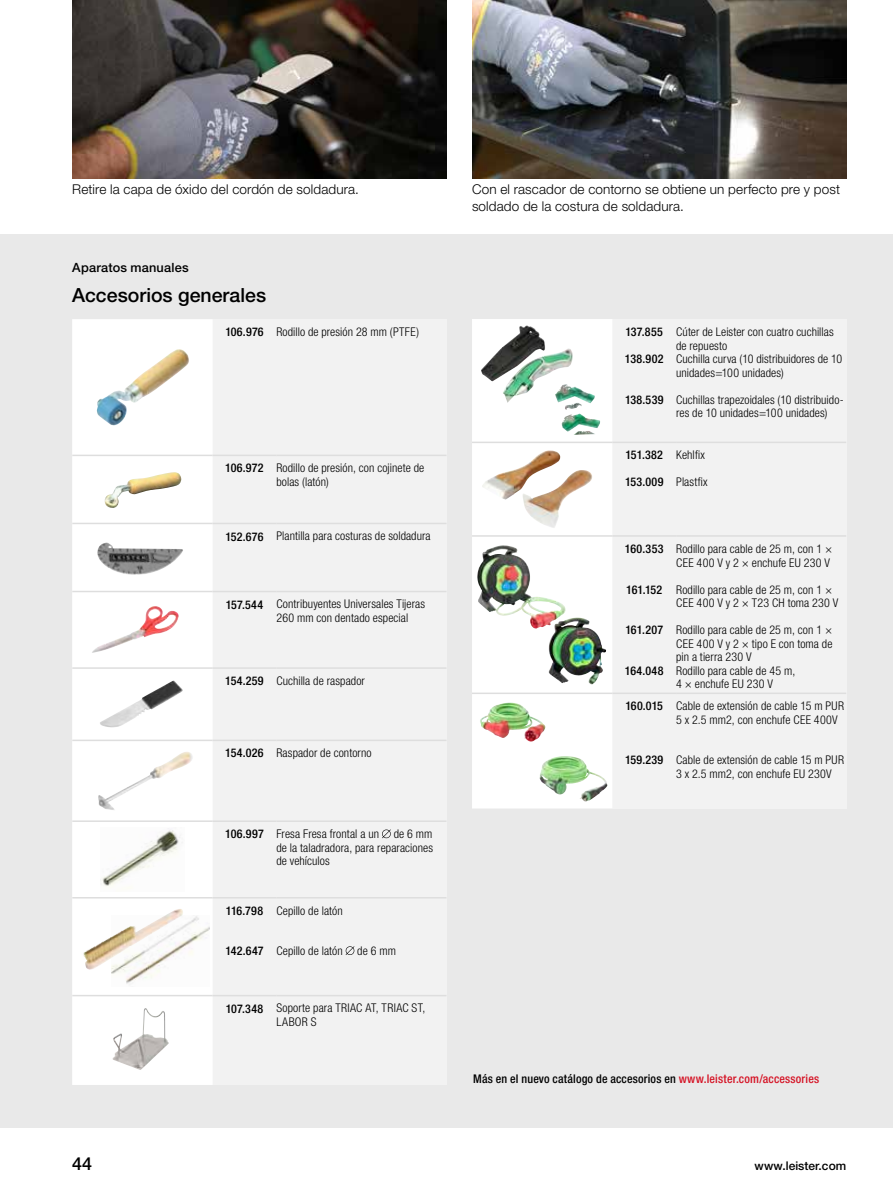
<style>
.page{position:relative;width:893px;height:1191px;background:#fff}
.page>*{position:absolute;margin:0;border:0;box-sizing:border-box;transform-origin:0 0}
.t1{font:500 19.5px "Helvetica Neue LTW1 G";color:#000}
.t2{font:500 18px "Helvetica Neue LTW1 G";color:#000}
.t3{font:300 13.5px/16.5px "Helvetica Neue LTW1 G";letter-spacing:.01em;color:#000}
.t4{font:500 12.75px "Helvetica Neue LTW1 G";letter-spacing:.015em;color:#000}
.t5{font:300 condensed 12px/13.5px "Helvetica Neue LTW1 G";letter-spacing:.01em;color:#000}
.t6{font:500 condensed 12px "Helvetica Neue LTW1 G";letter-spacing:.015em;color:#000}
.t7{font:500 12px "Helvetica Neue LTW1 G";color:#000}
.s1{color:#d51224}
</style>
<div class="page">
<div style="left:0;top:234px;width:893px;height:893px;background:#e9e9e9"></div>
<img style="left:472px;top:0;width:374px;height:179px">
<div style="left:72px;top:319px;width:374px;height:766px;background:#f2f2f2"></div>
<div style="left:73px;top:320px;width:139px;height:765px;background:#fff"></div>
<hr style="left:72px;top:454px;width:141px;height:2px;background:#dedede">
<hr style="left:213px;top:454px;width:63px;height:2px;background:#dedede">
<hr style="left:276px;top:454px;width:170px;height:2px;background:#dedede">
<hr style="left:72px;top:523px;width:141px;height:1px;background:#dedede">
<hr style="left:213px;top:523px;width:63px;height:1px;background:#dedede">
<hr style="left:276px;top:523px;width:170px;height:1px;background:#dedede">
<hr style="left:72px;top:897px;width:141px;height:1px;background:#dedede">
<hr style="left:213px;top:897px;width:63px;height:1px;background:#dedede">
<hr style="left:276px;top:897px;width:170px;height:1px;background:#dedede">
<hr style="left:72px;top:994px;width:141px;height:2px;background:#dedede">
<hr style="left:213px;top:994px;width:63px;height:2px;background:#dedede">
<hr style="left:276px;top:994px;width:170px;height:2px;background:#dedede">
<hr style="left:72px;top:591px;width:141px;height:1px;background:#dedede">
<hr style="left:213px;top:591px;width:63px;height:1px;background:#dedede">
<hr style="left:276px;top:591px;width:170px;height:1px;background:#dedede">
<hr style="left:72px;top:667px;width:141px;height:2px;background:#dedede">
<hr style="left:213px;top:667px;width:63px;height:2px;background:#dedede">
<hr style="left:276px;top:667px;width:170px;height:2px;background:#dedede">
<hr style="left:72px;top:739px;width:141px;height:2px;background:#dedede">
<hr style="left:213px;top:739px;width:63px;height:2px;background:#dedede">
<hr style="left:276px;top:739px;width:170px;height:2px;background:#dedede">
<hr style="left:72px;top:820px;width:141px;height:2px;background:#dedede">
<hr style="left:213px;top:820px;width:63px;height:2px;background:#dedede">
<hr style="left:276px;top:820px;width:170px;height:2px;background:#dedede">
<img style="left:97px;top:349px;width:92px;height:76px">
<img style="left:104px;top:472px;width:77px;height:36px">
<img style="left:97px;top:542px;width:87px;height:33px">
<div style="left:125px;top:537px;width:12px;height:7px;background:#fff"></div>
<img style="left:92px;top:606px;width:87px;height:47px">
<img style="left:100px;top:680px;width:83px;height:47px">
<img style="left:98px;top:751px;width:96px;height:59px">
<img style="left:101px;top:827px;width:83px;height:64px">
<img style="left:112px;top:915px;width:97px;height:71px">
<img style="left:129px;top:908px;width:51px;height:24px">
<img style="left:113px;top:1008px;width:56px;height:62px">
<div style="left:472px;top:319px;width:374px;height:489px;background:#f2f2f2"></div>
<div style="left:472px;top:319px;width:140px;height:489px;background:#fff"></div>
<hr style="left:472px;top:441px;width:140px;height:2px;background:#dedede">
<hr style="left:612px;top:441px;width:64px;height:2px;background:#dedede">
<hr style="left:676px;top:441px;width:170px;height:2px;background:#dedede">
<hr style="left:472px;top:535px;width:140px;height:1px;background:#dedede">
<hr style="left:612px;top:535px;width:64px;height:1px;background:#dedede">
<hr style="left:676px;top:535px;width:170px;height:1px;background:#dedede">
<hr style="left:472px;top:692px;width:140px;height:2px;background:#dedede">
<hr style="left:612px;top:692px;width:64px;height:2px;background:#dedede">
<hr style="left:676px;top:692px;width:170px;height:2px;background:#dedede">
<img style="left:555px;top:384px;width:40px;height:26px">
<img style="left:561px;top:413px;width:39px;height:22px">
<img style="left:481px;top:325px;width:92px;height:78px">
<img style="left:482px;top:450px;width:78px;height:49px">
<img style="left:522px;top:470px;width:70px;height:58px">
<img style="left:549px;top:618px;width:54px;height:66px">
<img style="left:477px;top:545px;width:89px;height:84px">
<img style="left:478px;top:702px;width:67px;height:39px">
<img style="left:539px;top:756px;width:69px;height:45px">
<img style="left:72px;top:0;width:374px;height:179px">
<svg style="left:382px;top:829px;width:9px;height:9px"></svg>
<svg style="left:346px;top:946px;width:8px;height:9px"></svg>
<p class="t3" style="left:72px;top:181px;width:288px">Retire la capa de óxido del cordón de soldadura.</p>
<p class="t4" style="left:72px;top:260px;width:118px">Aparatos manuales</p>
<h1 class="t1" style="left:72px;top:283px;width:195px">Accesorios generales</h1>
<p class="t6" style="left:225px;top:325px;width:40px">106.976</p>
<p class="t5" style="left:276px;top:325px;width:144px">Rodillo de presión 28 mm (PTFE)</p>
<p class="t6" style="left:225px;top:461px;width:40px">106.972</p>
<p class="t5" style="left:276px;top:461px;width:149px">Rodillo de presión, con cojinete de bolas (latón)</p>
<p class="t6" style="left:225px;top:529px;width:40px">152.676</p>
<p class="t5" style="left:276px;top:529px;width:156px">Plantilla para costuras de soldadura</p>
<p class="t6" style="left:226px;top:597px;width:39px">157.544</p>
<p class="t5" style="left:276px;top:597px;width:150px">Contribuyentes Universales Tijeras<br>260 mm con dentado especial</p>
<p class="t6" style="left:225px;top:673px;width:40px">154.259</p>
<p class="t5" style="left:276px;top:674px;width:90px">Cuchilla de raspador</p>
<p class="t6" style="left:225px;top:746px;width:40px">154.026</p>
<p class="t5" style="left:276px;top:746px;width:97px">Raspador de contorno</p>
<p class="t6" style="left:225px;top:826px;width:40px">106.997</p>
<p class="t5" style="left:276px;top:827px;width:158px;text-align:justify">Fresa Fresa frontal a un de 6 mm de la taladradora, para reparaciones de vehículos</p>
<p class="t6" style="left:226px;top:903px;width:39px">116.798</p>
<p class="t6" style="left:225px;top:944px;width:40px">142.647</p>
<p class="t5" style="left:276px;top:903px;width:68px">Cepillo de latón</p>
<p class="t5" style="left:276px;top:944px;width:121px">Cepillo de latón de 6 mm</p>
<p class="t6" style="left:226px;top:1001px;width:39px">107.348</p>
<p class="t5" style="left:276px;top:1001px;width:150px">Soporte para TRIAC AT, TRIAC ST,<br>LABOR S</p>
<p class="t3" style="left:472px;top:181px;width:370px">Con el rascador de contorno se obtiene un perfecto pre y post soldado de la costura de soldadura.</p>
<p class="t6" style="left:626px;top:324px;width:39px">137.855</p>
<p class="t6" style="left:625px;top:351px;width:40px">138.902</p>
<p class="t6" style="left:625px;top:392px;width:40px">138.539</p>
<p class="t6" style="left:625px;top:448px;width:39px">151.382</p>
<p class="t6" style="left:625px;top:475px;width:40px">153.009</p>
<p class="t5" style="left:676px;top:325px;width:168px">Cúter de Leister con cuatro cuchillas de repuesto<br>Cuchilla curva (10 distribuidores de 10 unidades=100 unidades)</p>
<p class="t5" style="left:676px;top:393px;width:169px">Cuchillas trapezoidales (10 distribuido&shy;res de 10 unidades=100 unidades)</p>
<p class="t5" style="left:676px;top:448px;width:30px">Kehlfix</p>
<p class="t5" style="left:676px;top:475px;width:33px">Plastfix</p>
<p class="t6" style="left:625px;top:541px;width:40px">160.353</p>
<p class="t6" style="left:626px;top:582px;width:38px">161.152</p>
<p class="t6" style="left:625px;top:622px;width:39px">161.207</p>
<p class="t6" style="left:625px;top:663px;width:40px">164.048</p>
<p class="t6" style="left:625px;top:699px;width:39px">160.015</p>
<p class="t6" style="left:625px;top:753px;width:40px">159.239</p>
<p class="t5" style="left:676px;top:542px;width:158px">Rodillo para cable de 25 m, con 1 ×<br>CEE 400 V y 2 × enchufe EU 230 V</p>
<p class="t5" style="left:676px;top:582px;width:164px">Rodillo para cable de 25 m, con 1 ×<br>CEE 400 V y 2 × T23 CH toma 230 V</p>
<p class="t5" style="left:676px;top:623px;width:158px">Rodillo para cable de 25 m, con 1 ×<br>CEE 400 V y 2 × tipo E con toma de pin a tierra 230 V<br>Rodillo para cable de 45 m,<br>4 × enchufe EU 230 V</p>
<p class="t5" style="left:676px;top:699px;width:169px">Cable de extensión de cable 15 m PUR<br>5 x 2.5 mm2, con enchufe CEE 400V</p>
<p class="t5" style="left:676px;top:753px;width:169px">Cable de extensión de cable 15 m PUR<br>3 x 2.5 mm2, con enchufe EU 230V</p>
<p class="t6" style="left:473px;top:1071px;width:347px">Más en el nuevo catálogo de accesorios en <span class="s1">www.leister.com/accessories</span></p>
<h2 class="t2" style="left:72px;top:1152px;width:22px">44</h2>
<p class="t7" style="left:754px;top:1158px;width:93px">www.leister.com</p>
</div>
